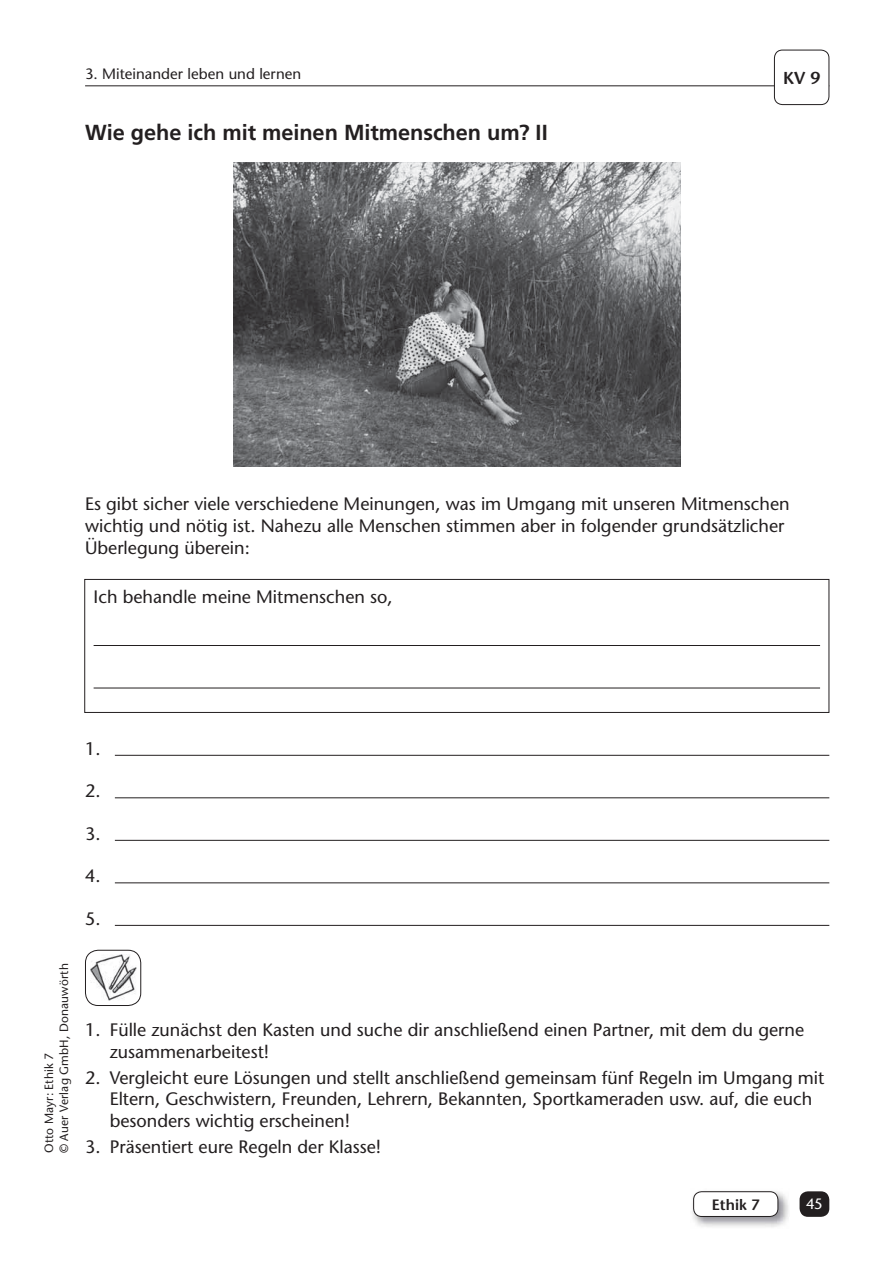
<style>
.page{position:relative;width:893px;height:1263px;background:#fff}
.page>*{position:absolute;margin:0;border:0;box-sizing:border-box;transform-origin:0 0}
.t1{font:700 21.75px "Frutiger LT Std";color:#231f20}
.t2{font:18px/21.8px "Stone Sans";color:#231f20}
.t3{font:600 17.25px "Stone Sans";color:#231f20}
.t4{font:15px "Stone Sans";letter-spacing:.005em;color:#231f20}
.t5{font:600 15px "Stone Sans";letter-spacing:.005em;color:#231f20}
.t6{font:15px "Stone Sans";color:#fff}
.t7{font:12px/15px "Stone Sans";letter-spacing:.015em;color:#231f20}
</style>
<div class="page">
<div style="left:799px;top:1191px;width:30px;height:26px;background:#231f20;border-radius:9px"></div>
<img style="left:692px;top:1191px;width:97px;height:36px">
<div style="left:693px;top:1192px;width:85px;height:24px;background:#fff;border-radius:8px"></div>
<div style="left:693px;top:1191px;width:85px;height:26px;border:1px solid #231f20;border-radius:8px"></div>
<hr style="left:85px;top:85px;width:744px;height:1px;background:#231f20">
<div style="left:774px;top:50px;width:55px;height:55px;background:#fff;border-radius:8px"></div>
<div style="left:774px;top:50px;width:55px;height:55px;border:1px solid #231f20;border-radius:8px"></div>
<img style="left:90px;top:955px;width:46px;height:46px">
<div style="left:85px;top:950px;width:56px;height:56px;border:1px solid #231f20;border-radius:13px"></div>
<hr style="left:94px;top:645px;width:726px;height:1px;background:#231f20">
<hr style="left:94px;top:688px;width:726px;height:1px;background:#231f20">
<div style="left:84px;top:579px;width:745px;height:134px;border:1px solid #231f20"></div>
<hr style="left:115px;top:755px;width:714px;height:1px;background:#231f20">
<hr style="left:115px;top:797px;width:714px;height:1px;background:#231f20">
<hr style="left:115px;top:840px;width:714px;height:1px;background:#231f20">
<hr style="left:115px;top:882px;width:714px;height:1px;background:#231f20">
<hr style="left:115px;top:925px;width:714px;height:1px;background:#231f20">
<img style="left:234px;top:162px;width:446px;height:304px">
<p class="t4" style="left:85px;top:68px;width:218px">3. Miteinander leben und lernen</p>
<p class="t1" style="left:85px;top:124px;width:464px">Wie gehe ich mit meinen Mitmenschen um? II</p>
<p class="t3" style="left:783px;top:72px;width:39px">KV 9</p>
<p class="t2" style="left:85px;top:495px;width:706px">Es gibt sicher viele verschiedene Meinungen, was im Umgang mit unseren Mitmenschen wichtig und nötig ist. Nahezu alle Menschen stimmen aber in folgender grundsätzlicher<br>Überlegung überein:</p>
<p class="t2" style="left:94px;top:587px;width:301px">Ich behandle meine Mitmenschen so,</p>
<p class="t2" style="left:85px;top:740px;width:17px">1.</p>
<p class="t2" style="left:85px;top:782px;width:17px">2.</p>
<p class="t2" style="left:85px;top:825px;width:17px">3.</p>
<p class="t2" style="left:85px;top:867px;width:17px">4.</p>
<p class="t2" style="left:85px;top:910px;width:17px">5.</p>
<p class="t7" style="left:43px;top:1153px;width:191px;rotate:-90deg">Otto Mayr: Ethik 7<br>© Auer Verlag GmbH, Donauwörth</p>
<p class="t2" style="left:110px;top:1021px;width:696px;text-indent:-25px">1. Fülle zunächst den Kasten und suche dir anschließend einen Partner, mit dem du gerne zusammenarbeitest!</p>
<p class="t2" style="left:110px;top:1068px;width:716px;text-indent:-25px">2. Vergleicht eure Lösungen und stellt anschließend gemeinsam fünf Regeln im Umgang mit<br>Eltern, Geschwistern, Freunden, Lehrern, Bekannten, Sportkameraden usw. auf, die euch besonders wichtig erscheinen!</p>
<p class="t2" style="left:85px;top:1138px;width:298px">3. Präsentiert eure Regeln der Klasse!</p>
<p class="t5" style="left:712px;top:1199px;width:50px">Ethik 7</p>
<p class="t6" style="left:806px;top:1198px;width:18px">45</p>
</div>
